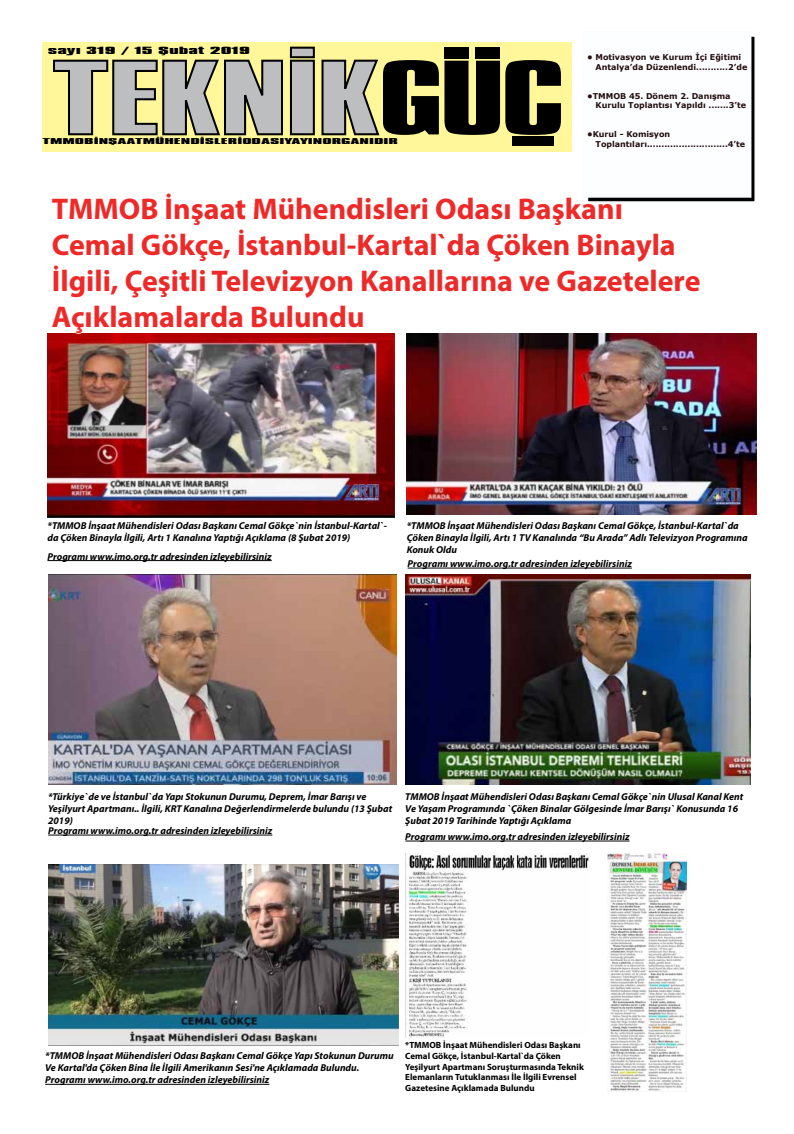
<style>
.page{position:relative;width:794px;height:1134px;background:#fff}
.page>*{position:absolute;margin:0;border:0;box-sizing:border-box;transform-origin:0 0}
.t1{font:700 36px "Revival 565 BT";color:#000}
.t2{font:700 30px/36px "Myriad Pro";color:#ee2a29}
.t3{font:700 11px "Revival 565 BT";color:#000}
.t4{font:italic 700 10px/12px "Myriad Pro";color:#000}
.t5{font:700 9px/10.8px "Myriad Pro";color:#000}
.t6{font:700 9px "Compacta BT";color:#000;scale:2.65 1}
.t7{font:700 8px/9.6px "Verdana";color:#240f10}
.t8{font:700 7.3px "Compacta BT";color:#000;scale:2.78 1}
.s1{font-family:"Verdana";font-size:8px;color:#240f10}
</style>
<div class="page">
<svg style="left:43px;top:42px;width:529px;height:34px"></svg>
<div style="left:586px;top:35px;width:170px;height:168px;border:2px solid #f9fcfd"></div>
<div style="left:583px;top:32px;width:168px;height:165px;background:#fdfeff"></div>
<div style="left:43px;top:43px;width:528px;height:109px;background:#fff799"></div>
<svg style="left:53px;top:59px;width:230px;height:77px"></svg>
<div style="left:291px;top:61px;width:23px;height:73px;background:#bcbec0"></div>
<div style="left:290px;top:60px;width:25px;height:75px;border:2px solid #000"></div>
<div style="left:291px;top:48px;width:23px;height:9px;background:#bcbec0"></div>
<div style="left:290px;top:47px;width:25px;height:11px;border:2px solid #000"></div>
<svg style="left:321px;top:47px;width:240px;height:89px"></svg>
<div style="left:444px;top:47px;width:24px;height:12px;background:#000"></div>
<div style="left:476px;top:47px;width:24px;height:12px;background:#000"></div>
<div style="left:513px;top:136px;width:41px;height:10px;background:#000"></div>
<img style="left:47px;top:333px;width:348px;height:184px">
<hr style="left:47px;top:560px;width:225px;height:1px;background:#000">
<hr style="left:48px;top:835px;width:224px;height:1px;background:#000">
<hr style="left:405px;top:841px;width:224px;height:1px;background:#000">
<hr style="left:408px;top:568px;width:224px;height:1px;background:#000">
<img style="left:407px;top:333px;width:349px;height:181px">
<img style="left:48px;top:574px;width:348px;height:211px">
<svg style="left:50px;top:197px;width:651px;height:138px"></svg>
<img style="left:406px;top:574px;width:344px;height:211px">
<img style="left:48px;top:864px;width:350px;height:181px">
<img style="left:405px;top:853px;width:184px;height:184px">
<hr style="left:45px;top:1084px;width:224px;height:1px;background:#000">
<img style="left:607px;top:853px;width:80px;height:239px">
<h1 class="t1" style="left:731px;top:35px;width:22px">1</h1>
<p class="t7" style="left:595px;top:91px;width:152px;text-indent:-9px">•TMMOB 45. Dönem 2. Danışma<br>Kurulu Toplantısı Yapıldı .......3’te</p>
<p class="t7" style="left:587px;top:129px;width:85px">•Kurul - Komisyon</p>
<p class="t6" style="left:48px;top:45px;width:78px">sayı 319 / 15 Şubat 2019</p>
<p class="t7" style="left:595px;top:52px;width:147px;text-indent:-9px">• Motivasyon ve Kurum İçi Eğitimi<br>Antalya’da Düzenlendi.........</p>
<p class="t3" style="left:657px;top:59px;width:91px">15 Şubat 2019 <span class="s1">..2’de</span></p>
<p class="t8" style="left:43px;top:137px;width:129px">TMMOBİNŞAATMÜHENDİSLERİODASIYAYINORGANIDIR</p>
<p class="t7" style="left:595px;top:139px;width:151px">Toplantıları............................4’te</p>
<h2 class="t2" style="left:52px;top:190px;width:650px">TMMOB İnşaat Mühendisleri Odası Başkanı Cemal Gökçe, İstanbul-Kartal`da Çöken Binayla İlgili, Çeşitli Televizyon Kanallarına ve Gazetelere Açıklamalarda Bulundu</h2>
<p class="t4" style="left:47px;top:519px;width:341px">*TMMOB İnşaat Mühendisleri Odası Başkanı Cemal Gökçe`nin İstanbul-Kartal`- da Çöken Binayla İlgili, Artı 1 Kanalına Yaptığı Açıklama (8 Şubat 2019)</p>
<p class="t4" style="left:407px;top:519px;width:342px">*TMMOB İnşaat Mühendisleri Odası Başkanı Cemal Gökçe, İstanbul-Kartal`da<br>Çöken Binayla İlgili, Artı 1 TV Kanalında “Bu Arada” Adlı Televizyon Programına<br>Konuk Oldu</p>
<p class="t4" style="left:47px;top:550px;width:226px">Programı www.imo.org.tr adresinden izleyebilirsiniz</p>
<p class="t4" style="left:408px;top:557px;width:226px">Programı www.imo.org.tr adresinden izleyebilirsiniz</p>
<p class="t4" style="left:48px;top:790px;width:345px">*Türkiye`de ve İstanbul`da Yapı Stokunun Durumu, Deprem, İmar Barışı ve<br>Yeşilyurt Apartmanı.. İlgili, KRT Kanalına Değerlendirmelerde bulundu (13 Şubat<br>2019)</p>
<p class="t4" style="left:48px;top:824px;width:226px">Programı www.imo.org.tr adresinden izleyebilirsiniz</p>
<p class="t4" style="left:405px;top:790px;width:339px">TMMOB İnşaat Mühendisleri Odası Başkanı Cemal Gökçe`nin Ulusal Kanal Kent<br>Ve Yaşam Programında `Çöken Binalar Gölgesinde İmar Barışı` Konusunda 16<br>Şubat 2019 Tarihinde Yaptığı Açıklama</p>
<p class="t4" style="left:405px;top:830px;width:226px">Programı www.imo.org.tr adresinden izleyebilirsiniz</p>
<p class="t4" style="left:45px;top:1050px;width:350px">*TMMOB İnşaat Mühendisleri Odası Başkanı Cemal Gökçe Yapı Stokunun Durumu<br>Ve Kartal'da Çöken Bina İle İlgili Amerikanın Sesi'ne Açıklamada Bulundu.<br>Programı www.imo.org.tr adresinden izleyebilirsiniz</p>
<p class="t5" style="left:405px;top:1039px;width:180px">*TMMOB İnşaat Mühendisleri Odası Başkanı Cemal Gökçe, İstanbul-Kartal`da Çöken Yeşilyurt Apartmanı Soruşturmasında Teknik Elemanların Tutuklanması İle İlgili Evrensel Gazetesine Açıklamada Bulundu</p>
</div>
